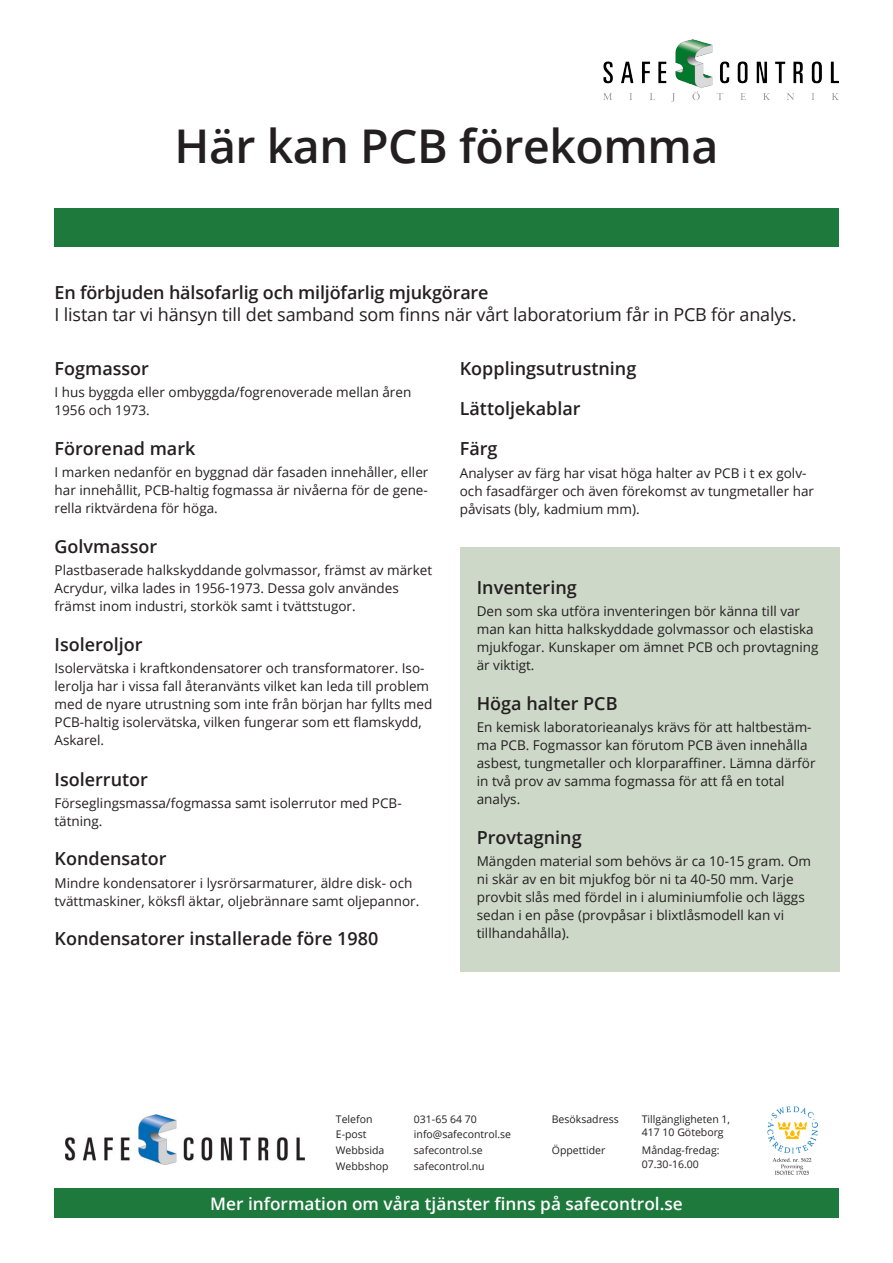
<style>
.page{position:relative;width:893px;height:1263px;background:#fff}
.page>*{position:absolute;margin:0;border:0;box-sizing:border-box;transform-origin:0 0}
.t1{font:600 46.5px "Open Sans";letter-spacing:-.01em;color:#231f20}
.t2{font:600 18px "Open Sans";color:#231f20}
.t3{font:18px "Open Sans";letter-spacing:-.01em;color:#231f20}
.t4{font:600 17.25px "Open Sans";color:#fff}
.t5{font:13.5px/18px "Open Sans";color:#231f20}
.t6{font:10.5px/13.5px "Open Sans";color:#231f20}
</style>
<div class="page">
<img style="left:604px;top:39px;width:235px;height:63px">
<div style="left:54px;top:208px;width:785px;height:39px;background:#1d793c"></div>
<div style="left:54px;top:1188px;width:785px;height:30px;background:#1d793c"></div>
<img style="left:767px;top:1107px;width:51px;height:69px">
<img style="left:66px;top:1115px;width:239px;height:50px">
<div style="left:460px;top:547px;width:379px;height:425px;background:#cdd8c8"></div>
<p class="t1" style="left:175px;top:114px;width:545px">Här kan PCB förekomma</p>
<p class="t2" style="left:55px;top:280px;width:435px">En förbjuden hälsofarlig och miljöfarlig mjukgörare</p>
<p class="t3" style="left:55px;top:302px;width:743px">I listan tar vi hänsyn till det samband som finns när vårt laboratorium får in PCB för analys.</p>
<p class="t2" style="left:55px;top:356px;width:96px">Fogmassor</p>
<p class="t5" style="left:55px;top:383px;width:358px">I hus byggda eller ombyggda/fogrenoverade mellan åren<br>1956 och 1973.</p>
<p class="t2" style="left:55px;top:436px;width:142px">Förorenad mark</p>
<p class="t5" style="left:55px;top:463px;width:375px;text-align:justify">I marken nedanför en byggnad där fasaden innehåller, eller har innehållit, PCB-haltig fogmassa är nivåerna för de gene&shy;rella riktvärdena för höga.</p>
<p class="t2" style="left:55px;top:534px;width:104px">Golvmassor</p>
<p class="t5" style="left:55px;top:561px;width:379px">Plastbaserade halkskyddande golvmassor, främst av märket<br>Acrydur, vilka lades in 1956-1973. Dessa golv användes främst inom industri, storkök samt i tvättstugor.</p>
<p class="t2" style="left:55px;top:632px;width:90px">Isoleroljor</p>
<p class="t5" style="left:55px;top:659px;width:379px">Isolervätska i kraftkondensatorer och transformatorer. Iso&shy;lerolja har i vissa fall återanvänts vilket kan leda till problem med de nyare utrustning som inte från början har fyllts med PCB-haltig isolervätska, vilken fungerar som ett flamskydd, Askarel.</p>
<p class="t2" style="left:55px;top:767px;width:95px">Isolerrutor</p>
<p class="t5" style="left:55px;top:794px;width:348px">Förseglingsmassa/fogmassa samt isolerrutor med PCB&shy;tätning.</p>
<p class="t2" style="left:55px;top:846px;width:113px">Kondensator</p>
<p class="t5" style="left:55px;top:873px;width:366px">Mindre kondensatorer i lysrörsarmaturer, äldre disk- och tvättmaskiner, köksfl äktar, oljebrännare samt oljepannor.</p>
<p class="t2" style="left:55px;top:926px;width:325px">Kondensatorer installerade före 1980</p>
<p class="t2" style="left:460px;top:356px;width:178px">Kopplingsutrustning</p>
<p class="t2" style="left:460px;top:396px;width:122px">Lättoljekablar</p>
<p class="t2" style="left:460px;top:436px;width:39px">Färg</p>
<p class="t5" style="left:460px;top:463px;width:356px">Analyser av färg har visat höga halter av PCB i t ex golv&shy;och fasadfärger och även förekomst av tungmetaller har påvisats (bly, kadmium mm).</p>
<p class="t2" style="left:477px;top:575px;width:102px">Inventering</p>
<p class="t5" style="left:477px;top:602px;width:343px">Den som ska utföra inventeringen bör känna till var man kan hitta halkskyddade golvmassor och elastiska mjukfogar. Kunskaper om ämnet PCB och provtagning är viktigt.</p>
<p class="t2" style="left:477px;top:691px;width:142px">Höga halter PCB</p>
<p class="t5" style="left:477px;top:718px;width:340px">En kemisk laboratorieanalys krävs för att haltbestäm&shy;ma PCB. Fogmassor kan förutom PCB även innehålla asbest, tungmetaller och klorparaffiner. Lämna därför in två prov av samma fogmassa för att få en total analys.</p>
<p class="t2" style="left:477px;top:825px;width:106px">Provtagning</p>
<p class="t5" style="left:477px;top:852px;width:336px">Mängden material som behövs är ca 10-15 gram. Om ni skär av en bit mjukfog bör ni ta 40-50 mm. Varje provbit slås med fördel in i aluminiumfolie och läggs sedan i en påse (provpåsar i blixtlåsmodell kan vi tillhandahålla).</p>
<p class="t6" style="left:336px;top:1112px;width:38px">Telefon</p>
<p class="t6" style="left:414px;top:1112px;width:64px">031-65 64 70</p>
<p class="t6" style="left:336px;top:1127px;width:32px">E-post</p>
<p class="t6" style="left:414px;top:1127px;width:99px">info@safecontrol.se</p>
<p class="t6" style="left:336px;top:1143px;width:50px">Webbsida</p>
<p class="t6" style="left:414px;top:1143px;width:70px">safecontrol.se</p>
<p class="t6" style="left:336px;top:1159px;width:54px">Webbshop</p>
<p class="t6" style="left:414px;top:1159px;width:72px">safecontrol.nu</p>
<p class="t6" style="left:552px;top:1112px;width:69px">Besöksadress</p>
<p class="t6" style="left:642px;top:1112px;width:90px">Tillgängligheten 1,<br>417 10 Göteborg</p>
<p class="t6" style="left:552px;top:1143px;width:55px">Öppettider</p>
<p class="t6" style="left:642px;top:1143px;width:79px">Måndag-fredag:<br>07.30-16.00</p>
<p class="t4" style="left:210px;top:1192px;width:474px">Mer information om våra tjänster finns på safecontrol.se</p>
</div>
